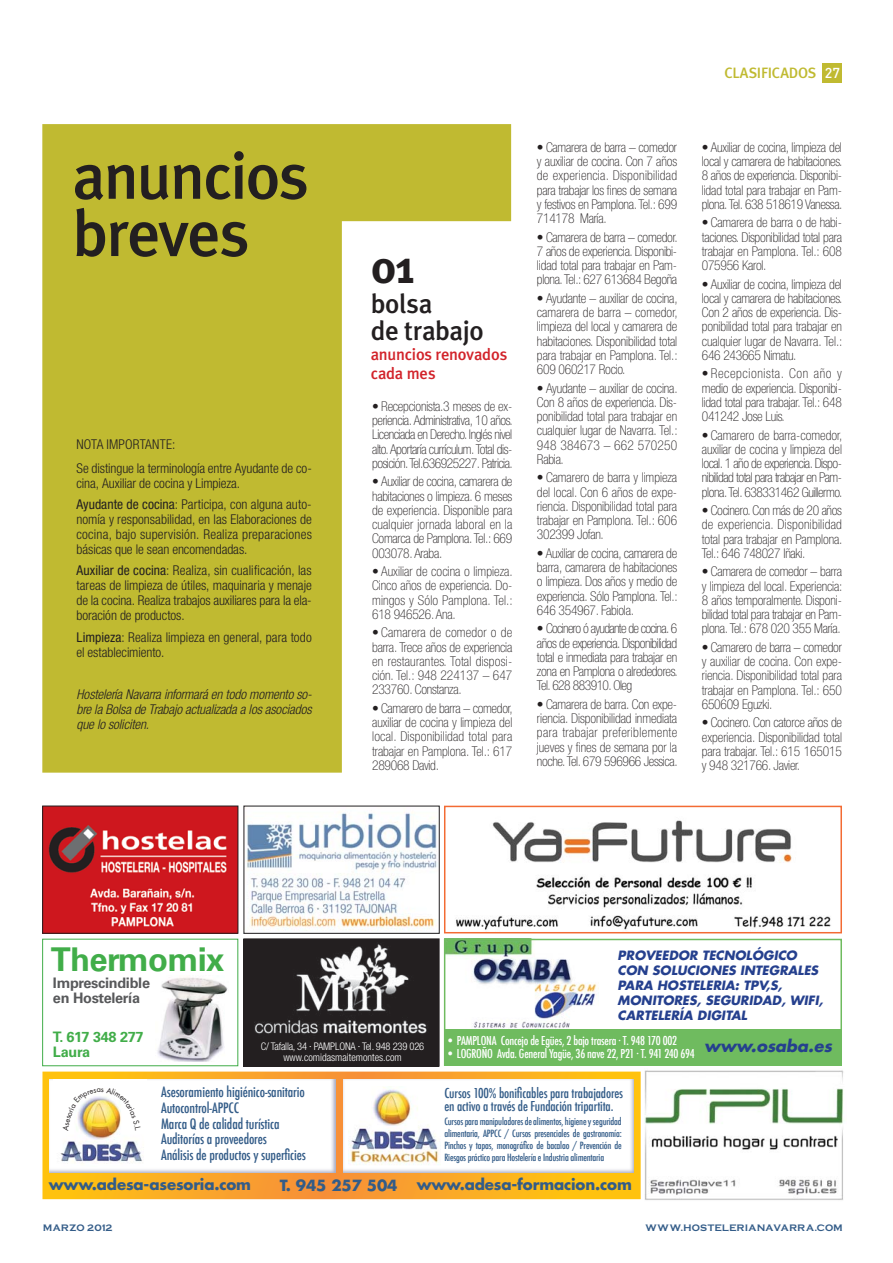
<style>
.page{position:relative;width:893px;height:1263px;background:#fff}
.page>*{position:absolute;margin:0;border:0;box-sizing:border-box;transform-origin:0 0}
.t1{font:500 65.4px/57.3px "Meta Plus";letter-spacing:-.025em;color:#231f20}
.t2{font:700 46.5px "Meta Plus";color:#231f20}
.t3{font:700 32.7px "Univers LT";letter-spacing:-.02em;color:#41ad49}
.t4{font:500 27px/27px "Meta Plus";letter-spacing:-.015em;color:#231f20}
.t5{font:500 16.5px/19.8px "Meta Plus";letter-spacing:-.015em;color:#d2232a}
.t6{font:700 15px "Futura";letter-spacing:-.01em;color:#335c88}
.t7{font:500 15px "Meta Plus";letter-spacing:-.02em;color:#c0ba31}
.t8{font:700 14.4px/14.9px "Univers LT";letter-spacing:-.02em;color:#58595b}
.t9{font:700 14.4px/14.9px "Univers LT";letter-spacing:-.02em;color:#41ad49}
.t10{font:500 condensed 13.95px/15.8px "Futura";letter-spacing:-.01em;color:#335c88}
.t11{font:100 condensed 13.5px/14.2px "Helvetica Neue LT Std";letter-spacing:-.02em;color:#231f20;text-align:justify}
.t12{font:300 condensed 13.5px/15px "Helvetica Neue LT Std";letter-spacing:-.005em;color:#231f20}
.t13{font:italic 300 condensed 13.5px/15px "Helvetica Neue LT Std";letter-spacing:-.01em;color:#231f20;text-align:justify}
.t14{font:500 condensed 13.35px/13.5px "Futura";letter-spacing:-.01em;color:#335c88}
.t15{font:italic 700 12.45px/15px "Futura";color:#25408e}
.t16{font:500 condensed 12px "Futura";letter-spacing:-.02em;color:#fff}
.t17{font:300 condensed 10.5px/11.9px "Helvetica Neue LT Std";letter-spacing:-.02em;color:#fff;text-align:center}
.t18{font:500 condensed 9.75px/12px "Futura";letter-spacing:-.02em;color:#335c88;text-align:justify}
.t19{font:9.75px "C Plate Bld";letter-spacing:.025em;color:#335c88}
.s1{font-weight:400}
.s2{font-family:"DIN";font-size:14.25px;color:#fff}
</style>
<div class="page">
<div style="left:823px;top:64px;width:19px;height:19px;background:#c0ba31"></div>
<svg style="left:42px;top:124px;width:469px;height:649px;fill:#c0ba31"></svg>
<img style="left:246px;top:812px;width:191px;height:119px">
<img style="left:44px;top:808px;width:192px;height:123px">
<div style="left:244px;top:939px;width:195px;height:127px;background:#231f20"></div>
<img style="left:254px;top:944px;width:173px;height:90px">
<svg style="left:42px;top:1072px;width:599px;height:127px"></svg>
<img style="left:49px;top:1079px;width:286px;height:93px">
<img style="left:344px;top:1079px;width:290px;height:93px">
<img style="left:53px;top:1080px;width:94px;height:87px">
<img style="left:645px;top:1070px;width:199px;height:130px">
<img style="left:348px;top:1087px;width:92px;height:79px">
<img style="left:447px;top:942px;width:150px;height:87px">
<div style="left:444px;top:939px;width:398px;height:127px;border:2px solid #6fbb5f"></div>
<div style="left:444px;top:1029px;width:397px;height:37px;background:#6fbb5f"></div>
<div style="left:42px;top:939px;width:196px;height:127px;border:1px solid #41ad49"></div>
<img style="left:157px;top:977px;width:71px;height:85px">
<img style="left:456px;top:820px;width:375px;height:110px">
<div style="left:444px;top:806px;width:398px;height:127px;border:2px solid #f36b33"></div>
<img style="left:62px;top:1087px;width:79px;height:44px">
<h1 class="t1" style="left:72px;top:146px;width:238px">anuncios breves</h1>
<p class="t12" style="left:76px;top:434px;width:237px;line-height:23.5px">NOTA IMPORTANTE:<br>Se distingue la terminología entre Ayudante de co-</p>
<p class="t12" style="left:76px;top:474px;width:237px;line-height:21.5px">cina, Auxiliar de cocina y Limpieza.<br><span class="s1">Ayudante de cocina</span>: Participa, con alguna auto-</p>
<p class="t12" style="left:76px;top:513px;width:237px;text-align:justify">nomía y responsabilidad, en las Elaboraciones de cocina, bajo supervisión. Realiza preparaciones básicas que le sean encomendadas.</p>
<p class="t12" style="left:76px;top:565px;width:237px;text-align:justify"><span class="s1">Auxiliar de cocina</span>: Realiza, sin cualificación, las tareas de limpieza de útiles, maquinaria y menaje de la cocina. Realiza trabajos auxiliares para la ela&shy;boración de productos.</p>
<p class="t12" style="left:76px;top:631px;width:237px"><span class="s1">Limpieza</span>: Realiza limpieza en general, para todo el establecimiento.</p>
<p class="t13" style="left:76px;top:689px;width:237px">Hostelería Navarra informará en todo momento so&shy;bre la Bolsa de Trabajo actualizada a los asociados que lo soliciten.</p>
<p class="t7" style="left:724px;top:64px;width:117px">CLASIFICADOS <span class="s2">27</span></p>
<h2 class="t2" style="left:371px;top:238px;width:46px">01</h2>
<h3 class="t4" style="left:371px;top:289px;width:114px">bolsa<br>de trabajo</h3>
<p class="t5" style="left:371px;top:344px;width:138px">anuncios renovados cada mes</p>
<p class="t11" style="left:372px;top:400px;width:142px">• Recepcionista.3 meses de ex&shy;periencia. Administrativa, 10 años.<br>Licenciada en Derecho. Inglés nivel alto. Aportaría currículum. Total dis&shy;posición. Tel.636925227. Patricia.</p>
<p class="t11" style="left:372px;top:476px;width:142px">• Auxiliar de cocina, camarera de habitaciones o limpieza. 6 meses de experiencia. Disponible para cualquier jornada laboral en la Comarca de Pamplona. Tel.: 669<br>003078. Araba.</p>
<p class="t11" style="left:372px;top:566px;width:142px">• Auxiliar de cocina o limpieza.<br>Cinco años de experiencia. Do&shy;mingos y Sólo Pamplona. Tel.:<br>618 946526. Ana.</p>
<p class="t11" style="left:372px;top:627px;width:142px">• Camarera de comedor o de barra. Trece años de experiencia en restaurantes. Total disposi&shy;ción. Tel.: 948 224137 – 647<br>233760. Constanza.</p>
<p class="t11" style="left:372px;top:702px;width:142px">• Camarero de barra – comedor, auxiliar de cocina y limpieza del local. Disponibilidad total para trabajar en Pamplona. Tel.: 617<br>289068 David.</p>
<p class="t11" style="left:537px;top:141px;width:142px">• Camarera de barra – comedor y auxiliar de cocina. Con 7 años de experiencia. Disponibilidad para trabajar los fines de semana y festivos en Pamplona. Tel.: 699<br>714178 María.</p>
<p class="t11" style="left:537px;top:231px;width:142px">• Camarera de barra – comedor.<br>7 años de experiencia. Disponibi&shy;lidad total para trabajar en Pam&shy;plona. Tel.: 627 613684 Begoña</p>
<p class="t11" style="left:537px;top:292px;width:142px">• Ayudante – auxiliar de cocina, camarera de barra – comedor, limpieza del local y camarera de habitaciones. Disponibilidad total para trabajar en Pamplona. Tel.:<br>609 060217 Rocio.</p>
<p class="t11" style="left:537px;top:382px;width:142px">• Ayudante – auxiliar de cocina.<br>Con 8 años de experiencia. Dis&shy;ponibilidad total para trabajar en cualquier lugar de Navarra. Tel.:<br>948 384673 – 662 570250<br>Rabia.</p>
<p class="t11" style="left:537px;top:472px;width:142px">• Camarero de barra y limpieza del local. Con 6 años de expe&shy;riencia. Disponibilidad total para trabajar en Pamplona. Tel.: 606<br>302399 Jofan.</p>
<p class="t11" style="left:537px;top:547px;width:142px">• Auxiliar de cocina, camarera de barra, camarera de habitaciones o limpieza. Dos años y medio de experiencia. Sólo Pamplona. Tel.:<br>646 354967. Fabiola.</p>
<p class="t11" style="left:537px;top:623px;width:142px">• Cocinero ó ayudante de cocina. 6 años de experiencia. Disponibilidad total e inmediata para trabajar en zona en Pamplona o alrededores.<br>Tel. 628 883910. Oleg</p>
<p class="t11" style="left:537px;top:698px;width:142px">• Camarera de barra. Con expe&shy;riencia. Disponibilidad inmediata para trabajar preferiblemente jueves y fines de semana por la noche. Tel. 679 596966 Jessica.</p>
<p class="t11" style="left:702px;top:141px;width:142px">• Auxiliar de cocina, limpieza del local y camarera de habitaciones.<br>8 años de experiencia. Disponibi&shy;lidad total para trabajar en Pam&shy;plona. Tel. 638 518619 Vanessa.</p>
<p class="t11" style="left:702px;top:217px;width:142px">• Camarera de barra o de habi&shy;taciones. Disponibilidad total para trabajar en Pamplona. Tel.: 608<br>075956 Karol.</p>
<p class="t11" style="left:702px;top:278px;width:142px">• Auxiliar de cocina, limpieza del local y camarera de habitaciones.<br>Con 2 años de experiencia. Dis&shy;ponibilidad total para trabajar en cualquier lugar de Navarra. Tel.:<br>646 243665 Nimatu.</p>
<p class="t11" style="left:702px;top:368px;width:142px">• Recepcionista. Con año y medio de experiencia. Disponibi&shy;lidad total para trabajar. Tel.: 648<br>041242 Jose Luis.</p>
<p class="t11" style="left:702px;top:429px;width:142px">• Camarero de barra-comedor, auxiliar de cocina y limpieza del local. 1 año de experiencia. Dispo&shy;nibilidad total para trabajar en Pam&shy;plona. Tel. 638331462 Guillermo.</p>
<p class="t11" style="left:702px;top:505px;width:142px">• Cocinero. Con más de 20 años de experiencia. Disponibilidad total para trabajar en Pamplona.<br>Tel.: 646 748027 Iñaki.</p>
<p class="t11" style="left:702px;top:566px;width:142px">• Camarera de comedor – barra y limpieza del local. Experiencia:<br>8 años temporalmente. Disponi&shy;bilidad total para trabajar en Pam&shy;plona. Tel.: 678 020 355 María.</p>
<p class="t11" style="left:702px;top:641px;width:142px">• Camarero de barra – comedor y auxiliar de cocina. Con expe&shy;riencia. Disponibilidad total para trabajar en Pamplona. Tel.: 650<br>650609 Eguzki.</p>
<p class="t11" style="left:702px;top:717px;width:142px">• Cocinero. Con catorce años de experiencia. Disponibilidad total para trabajar. Tel.: 615 165015 y 948 321766. Javier.</p>
<h3 class="t3" style="left:51px;top:947px;width:175px">Thermomix</h3>
<p class="t15" style="left:618px;top:949px;width:207px">PROVEEDOR TECNOLÓGICO<br>CON SOLUCIONES INTEGRALES<br>PARA HOSTELERIA: TPV,S,<br>MONITORES, SEGURIDAD, WIFI,<br>CARTELERÍA DIGITAL</p>
<p class="t16" style="left:446px;top:1033px;width:233px">• PAMPLONA Concejo de Egües, 2 bajo trasera · T. 948 170 002</p>
<p class="t8" style="left:53px;top:978px;width:99px">Imprescindible en Hostelería</p>
<p class="t9" style="left:53px;top:1031px;width:92px">T. 617 348 277<br>Laura</p>
<p class="t16" style="left:446px;top:1047px;width:387px">• LOGROÑO Avda. General Yagüe, 36 nave 22, P21 · T. 941 240 694 <sup>www.osaba.es</sup></p>
<p class="t17" style="left:261px;top:1041px;width:165px">C/ Tafalla, 34 · PAMPLONA · Tel. 948 239 026 www.comidasmaitemontes.com</p>
<p class="t10" style="left:161px;top:1084px;width:146px">Asesoramiento higiénico-sanitario<br>Autocontrol-APPCC<br>Marca Q de calidad turística<br>Auditorías a proveedores<br>Análisis de productos y superficies</p>
<p class="t14" style="left:444px;top:1086px;width:180px">Cursos 100% bonificables para trabajadores en activo a través de Fundación tripartita.</p>
<p class="t18" style="left:444px;top:1116px;width:179px">Cursos para manipuladores de alimentos, higiene y seguridad alimentaria, APPCC / Cursos presenciales de gastronomía:<br>Pinchos y tapas, monográfico de bacalao / Prevención de Riesgos práctico para Hostelería e Industria alimentaria</p>
<p class="t6" style="left:49px;top:1178px;width:204px">www.adesa-asesoria.com</p>
<p class="t6" style="left:417px;top:1178px;width:217px">www.adesa-formacion.com</p>
<p class="t6" style="left:280px;top:1179px;width:119px">T. 945 257 504</p>
<p class="t19" style="left:43px;top:1222px;width:71px">MARZO 2012</p>
<p class="t19" style="left:645px;top:1222px;width:199px">WWW.HOSTELERIANAVARRA.COM</p>
</div>
